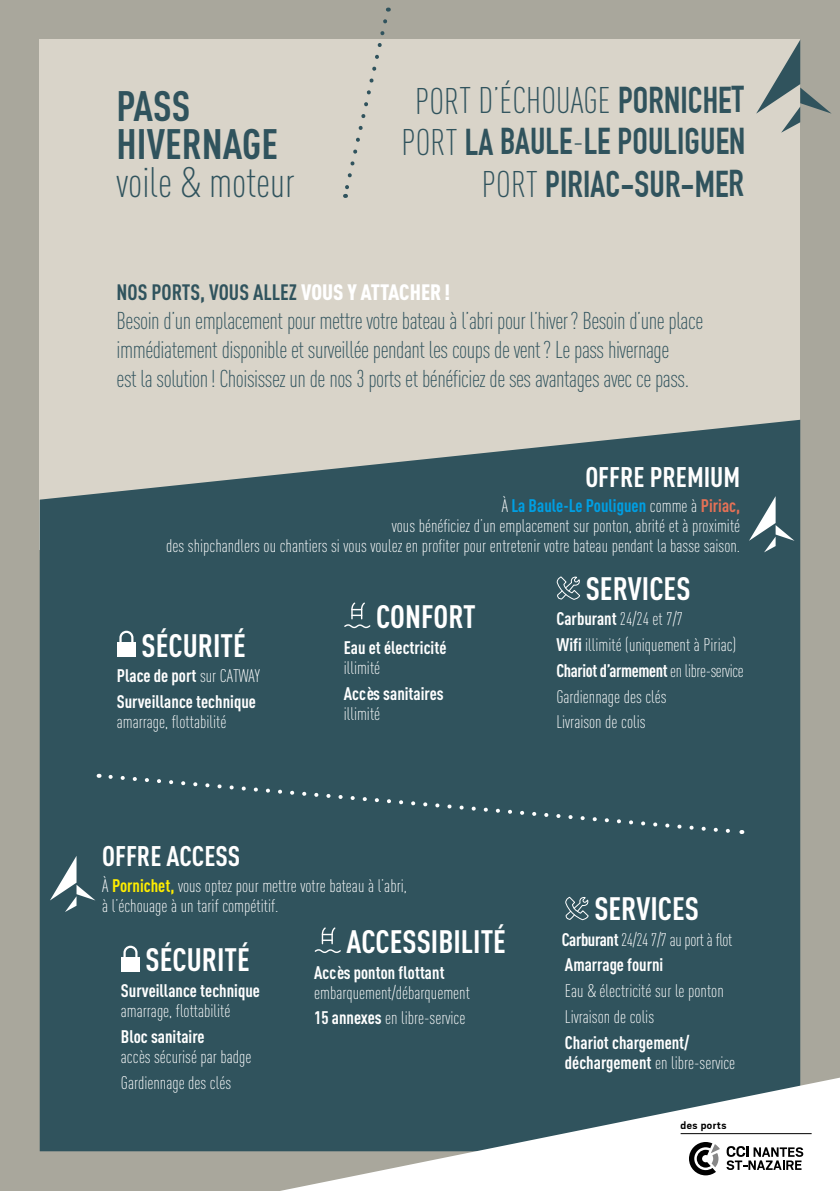
<style>
.page{position:relative;width:840px;height:1191px;background:#fff}
.page>*{position:absolute;margin:0;border:0;box-sizing:border-box;transform-origin:0 0}
.t1{font:700 42px/38px "DIN Cond";color:#30535d}
.t2{font:700 36.6px "DIN Condensed";letter-spacing:-.005em;color:#30535d}
.t3{font:300 36.6px "DIN Cond";letter-spacing:-.005em;color:#30535d}
.t4{font:700 32px "DIN Cond";color:#fff}
.t5{font:700 28px "DIN Cond";color:#fff}
.t6{font:700 25.6px "DIN Cond";letter-spacing:.2em;color:#30535d}
.t7{font:300 24px/28.8px "DIN Cond";letter-spacing:-.02em;color:#30535d}
.t8{font:700 22px "DIN Cond";color:#30535d}
.t9{font:300 18px/20px "DIN Cond";color:#fff}
.t10{font:700 18px/20px "DIN Cond";color:#fff}
.t11{font:700 18px "DIN Cond";letter-spacing:-.02em;color:#fff}
.t12{font:300 18px "DIN Cond";letter-spacing:-.02em;color:#fff}
.t13{font:700 11.8px "Scout";letter-spacing:.04em;color:#000}
.s1{font-weight:300}
.s2{font-family:"DIN Condensed";font-weight:700}
.s3{font-family:"DIN Cond";font-weight:300}
.s4{font-weight:900;color:#fff}
.s5{font-weight:700;color:#009fe3}
.s6{font-weight:700;color:#e47156}
.s7{font-weight:700;color:#ffed00}
.s8{font-weight:700}
</style>
<div class="page">
<div style="left:0;top:0;width:839px;height:1191px;background:#a9a79c"></div>
<div style="left:40px;top:40px;width:759px;height:510px;background:#d9d4c9"></div>
<div style="left:40px;top:420px;width:759px;height:731px;background:#30535d"></div>
<svg style="left:279px;top:1077px;width:560px;height:114px;background:#99a9ad"></svg>
<svg style="left:756px;top:40px;width:75px;height:93px"></svg>
<svg style="left:748px;top:496px;width:46px;height:56px;background:#58747c"></svg>
<svg style="left:50px;top:856px;width:45px;height:56px;background:#59757d"></svg>
<svg style="left:726px;top:1146px;width:76px;height:24px;background:#9c9c9c"></svg>
<svg style="left:688px;top:1142px;width:31px;height:33px"></svg>
<hr style="left:680px;top:1133px;width:131px;height:1px;background:#000">
<svg style="left:341px;top:8px;width:49px;height:190px"></svg>
<div style="left:121px;top:957px;width:19px;height:14px;background:#fff"></div>
<svg style="left:122px;top:945px;width:17px;height:12px"></svg>
<svg style="left:99px;top:982px;width:19px;height:15px"></svg>
<svg style="left:99px;top:1028px;width:19px;height:14px"></svg>
<svg style="left:99px;top:1074px;width:19px;height:14px"></svg>
<svg style="left:314px;top:927px;width:27px;height:26px"></svg>
<svg style="left:292px;top:964px;width:19px;height:14px"></svg>
<svg style="left:292px;top:1010px;width:19px;height:14px"></svg>
<div style="left:117px;top:642px;width:19px;height:14px;background:#fff"></div>
<svg style="left:118px;top:630px;width:16px;height:12px"></svg>
<svg style="left:95px;top:667px;width:18px;height:15px"></svg>
<svg style="left:95px;top:693px;width:18px;height:15px"></svg>
<svg style="left:344px;top:602px;width:26px;height:26px"></svg>
<svg style="left:322px;top:639px;width:18px;height:15px"></svg>
<svg style="left:322px;top:685px;width:18px;height:14px"></svg>
<svg style="left:556px;top:576px;width:23px;height:24px"></svg>
<svg style="left:534px;top:611px;width:19px;height:14px"></svg>
<svg style="left:534px;top:636px;width:19px;height:15px"></svg>
<svg style="left:534px;top:662px;width:19px;height:15px"></svg>
<svg style="left:534px;top:688px;width:19px;height:14px"></svg>
<svg style="left:534px;top:713px;width:19px;height:15px"></svg>
<svg style="left:565px;top:897px;width:23px;height:23px"></svg>
<svg style="left:543px;top:931px;width:18px;height:14px"></svg>
<svg style="left:543px;top:957px;width:18px;height:14px"></svg>
<svg style="left:543px;top:982px;width:18px;height:15px"></svg>
<svg style="left:543px;top:1008px;width:18px;height:14px"></svg>
<svg style="left:543px;top:1034px;width:18px;height:14px"></svg>
<div style="left:106px;top:772px;width:633px;height:64px;background:#30535d"></div>
<p class="t1" style="left:116px;top:86px;width:179px">PASS<br>HIVERNAGE <span class="s1">voile &amp; moteur</span></p>
<p class="t3" style="left:415px;top:80px;width:330px">PORT D’ÉCHOUAGE <span class="s2">PORNICHET</span></p>
<p class="t6" style="left:541px;top:110px;width:205px">On s’y attache !</p>
<p class="t2" style="left:401px;top:120px;width:345px"><span class="s3">PORT</span> LA BAULE<span class="s3">-</span>LE POULIGUEN</p>
<p class="t6" style="left:541px;top:151px;width:205px">On s’y attache !</p>
<p class="t2" style="left:481px;top:162px;width:264px"><span class="s3">PORT</span> PIRIAC-SUR-MER</p>
<p class="t8" style="left:116px;top:279px;width:335px">NOS PORTS, VOUS ALLEZ <span class="s4">VOUS Y ATTACHER!</span></p>
<p class="t7" style="left:116px;top:306px;width:588px">Besoin d’un emplacement pour mettre votre bateau à l’abri pour l’hiver? Besoin d’une place immédiatement disponible et surveillée pendant les coups de vent? Le pass hivernage<br>est la solution! Choisissez un de nos 3 ports et bénéficiez de ses avantages avec ce pass.</p>
<p class="t5" style="left:585px;top:459px;width:156px">OFFRE PREMIUM</p>
<p class="t9" style="left:166px;top:496px;width:575px;text-align:right">À <span class="s5">La Baule-Le Pouliguen</span> comme à <span class="s6">Piriac,<br></span>vous bénéficiez d’un emplacement sur ponton, abrité et à proximité<br>des shipchandlers ou chantiers si vous voulez en profiter pour entretenir votre bateau pendant la basse saison.</p>
<p class="t4" style="left:141px;top:625px;width:106px">SÉCURITÉ</p>
<p class="t10" style="left:117px;top:665px;width:145px">Place de port <span class="s1">sur CATWAY</span></p>
<p class="t10" style="left:117px;top:691px;width:140px">Surveillance technique <span class="s1">amarrage, flottabilité</span></p>
<p class="t4" style="left:376px;top:597px;width:101px">CONFORT</p>
<p class="t10" style="left:343px;top:637px;width:104px">Eau et électricité <span class="s1">illimité</span></p>
<p class="t10" style="left:343px;top:682px;width:101px">Accès sanitaires <span class="s1">illimité</span></p>
<p class="t5" style="left:102px;top:839px;width:139px">OFFRE ACCESS</p>
<p class="t9" style="left:102px;top:875px;width:306px">À <span class="s7">Pornichet,</span> vous optez pour mettre votre bateau à l’abri, à l’échouage à un tarif compétitif.</p>
<p class="t4" style="left:145px;top:940px;width:106px">SÉCURITÉ</p>
<p class="t10" style="left:121px;top:980px;width:140px">Surveillance technique <span class="s1">amarrage, flottabilité</span></p>
<p class="t9" style="left:121px;top:1026px;width:132px"><span class="s8">Bloc sanitaire<br></span>accès sécurisé par badge</p>
<p class="t9" style="left:121px;top:1072px;width:112px">Gardiennage des clés</p>
<p class="t4" style="left:346px;top:922px;width:161px">ACCESSIBILITÉ</p>
<p class="t9" style="left:314px;top:962px;width:157px"><span class="s8">Accès ponton flottant </span>embarquement/débarquement</p>
<p class="t9" style="left:314px;top:1008px;width:152px"><span class="s8">15 annexes</span> en libre-service</p>
<p class="t4" style="left:585px;top:569px;width:106px">SERVICES</p>
<p class="t9" style="left:556px;top:609px;width:128px"><span class="s8">Carburant</span> 24/24 et 7/7</p>
<p class="t9" style="left:556px;top:635px;width:181px"><span class="s8">Wifi</span> illimité (uniquement à Piriac)</p>
<p class="t11" style="left:556px;top:659px;width:189px">Chariot d’armement <span class="s1">en libre-service</span></p>
<p class="t9" style="left:556px;top:686px;width:112px">Gardiennage des clés</p>
<p class="t9" style="left:556px;top:712px;width:91px">Livraison de colis</p>
<p class="t4" style="left:594px;top:889px;width:106px">SERVICES</p>
<p class="t12" style="left:561px;top:929px;width:172px"><span class="s8">Carburant</span> 24/24 7/7 au port à flot</p>
<p class="t10" style="left:564px;top:954px;width:100px">Amarrage fourni</p>
<p class="t9" style="left:564px;top:980px;width:160px">Eau &amp; électricité sur le ponton</p>
<p class="t9" style="left:564px;top:1006px;width:91px">Livraison de colis</p>
<p class="t10" style="left:564px;top:1031px;width:172px">Chariot chargement/ déchargement <span class="s1">en libre-service</span></p>
<p class="t13" style="left:680px;top:1118px;width:47px">des ports</p>
</div>
